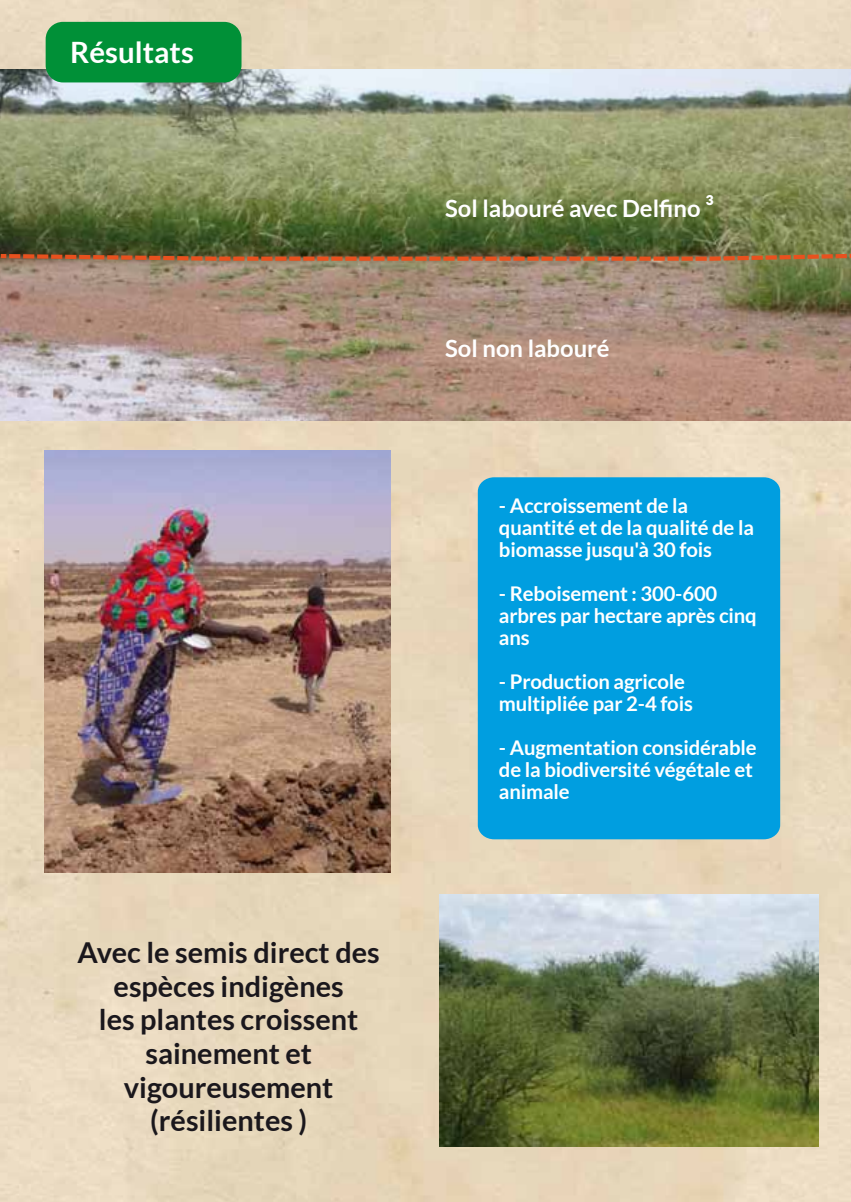
<style>
.page{position:relative;width:851px;height:1202px;background:#fff}
.page>*{position:absolute;margin:0;border:0;box-sizing:border-box;transform-origin:0 0}
.t1{font:700 29.4px "Lato";color:#fff}
.t2{font:700 28.8px/33.6px "Lato";color:#1a171c;text-align:center}
.t3{font:700 23.8px "Lato";color:#fff}
.t4{font:700 20.2px/22px "Lato";letter-spacing:-.01em;color:#fff}
.s1{font-size:26.6px}
</style>
<div class="page">
<img style="left:0;top:0;width:850px;height:1202px">
<img style="left:1px;top:70px;width:849px;height:351px">
<svg style="left:1px;top:252px;width:849px;height:11px"></svg>
<div style="left:46px;top:22px;width:195px;height:60px;background:#009037;border-radius:17px"></div>
<div style="left:477px;top:477px;width:302px;height:362px;background:#009ee0"></div>
<div style="left:0;top:492px;width:17px;height:185px;background:#e8d5b8"></div>
<img style="left:44px;top:450px;width:346px;height:422px">
<img style="left:439px;top:894px;width:378px;height:252px">
<h1 class="t1" style="left:70px;top:35px;width:125px">Résultats</h1>
<h2 class="t2" style="left:78px;top:935px;width:303px">Avec le semis direct des espèces indigènes<br>les plantes croissent sainement et vigoureusement (résilientes )</h2>
<p class="t3" style="left:445px;top:194px;width:270px">Sol labouré avec Delfino <span class="s1">³</span></p>
<p class="t3" style="left:445px;top:335px;width:166px">Sol non labouré</p>
<p class="t4" style="left:498px;top:494px;width:256px">- Accroissement de la quantité et de la qualité de la biomasse jusqu'à 30 fois</p>
<p class="t4" style="left:498px;top:582px;width:259px">- Reboisement : 300-600 arbres par hectare après cinq ans</p>
<p class="t4" style="left:498px;top:670px;width:195px">- Production agricole multipliée par 2-4 fois</p>
<p class="t4" style="left:498px;top:736px;width:259px">- Augmentation considérable de la biodiversité végétale et animale</p>
</div>
